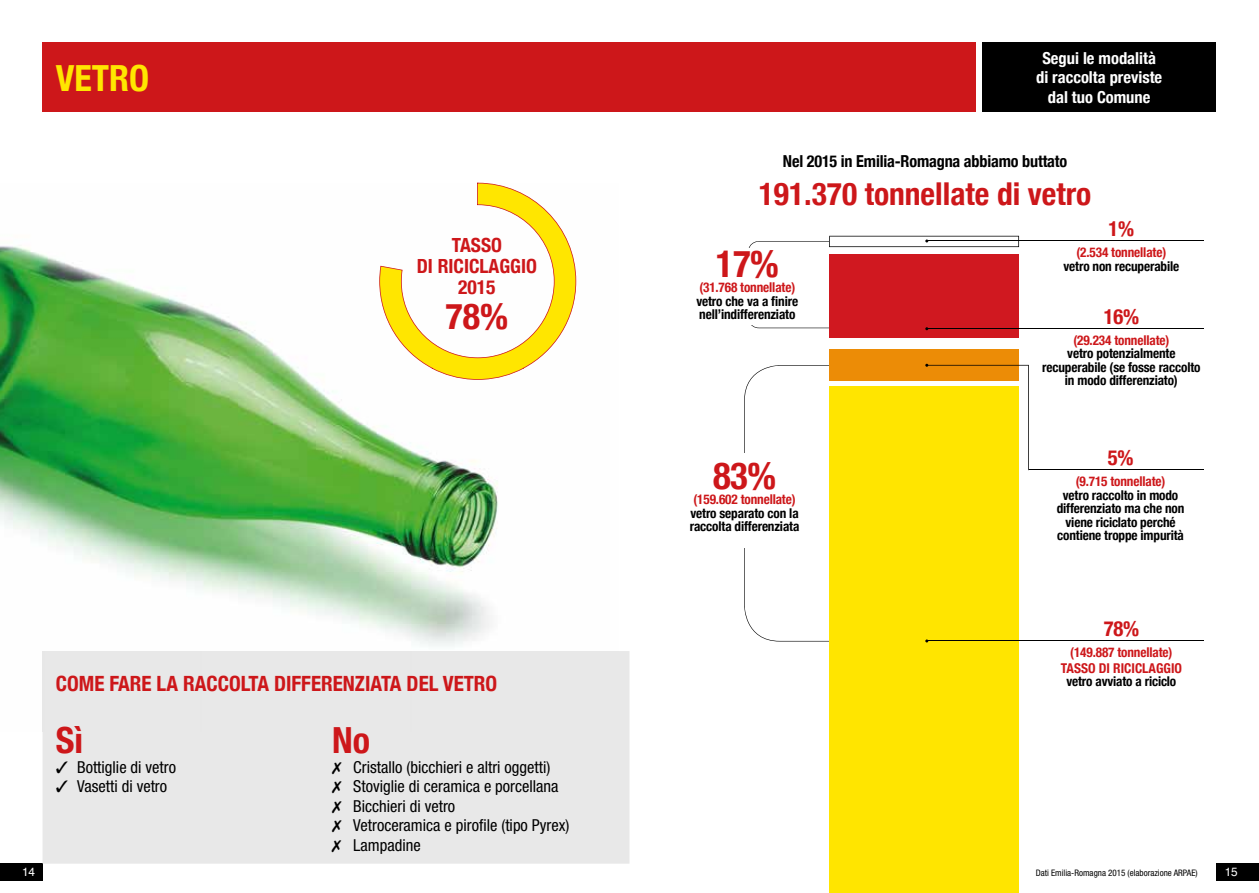
<style>
.page{position:relative;width:1259px;height:893px;background:#fff}
.page>*{position:absolute;margin:0;border:0;box-sizing:border-box;transform-origin:0 0}
.t1{font:700 condensed 37.5px "Helvetica Neue";color:#cd171a}
.t2{font:700 condensed 36px "Helvetica Neue";color:#cd171a}
.t3{font:700 condensed 36px "Helvetica Neue";color:#ffe600}
.t4{font:700 condensed 31.5px "Helvetica Neue";color:#cd171a}
.t5{font:700 condensed 21px "Helvetica Neue";color:#cd171a}
.t6{font:700 condensed 19.5px/21px "Helvetica Neue";color:#cd171a;text-align:center}
.t7{font:condensed 16.5px/19.5px "Helvetica Neue LT Std";color:#000}
.t8{font:700 condensed 16.5px/19.5px "Helvetica Neue";color:#fff;text-align:center}
.t9{font:700 condensed 16.5px "Helvetica Neue";letter-spacing:-.01em;color:#000}
.t10{font:700 condensed 13.5px/13.5px "Helvetica Neue";letter-spacing:-.01em;color:#000}
.t11{font:700 condensed 13.5px/16.2px "Helvetica Neue";letter-spacing:-.01em;color:#cd171a;text-align:center}
.t12{font:12px "Helvetica";color:#fff}
.t13{font:condensed 9px "Helvetica Neue LT Std";color:#000}
</style>
<div class="page">
<div style="left:0;top:864px;width:43px;height:17px;background:#000"></div>
<div style="left:1216px;top:864px;width:43px;height:17px;background:#000"></div>
<img style="left:0;top:246px;width:577px;height:485px">
<div style="left:829px;top:386px;width:189px;height:507px;background:#ffe500"></div>
<div style="left:829px;top:349px;width:189px;height:33px;background:#ec8c06"></div>
<div style="left:829px;top:255px;width:189px;height:94px;background:#d01820"></div>
<div style="left:826px;top:338px;width:206px;height:11px;background:#fff"></div>
<div style="left:818px;top:381px;width:205px;height:5px;background:#fff"></div>
<hr style="left:927px;top:241px;width:276px;height:1px;background:#000">
<hr style="left:927px;top:328px;width:276px;height:1px;background:#000">
<svg style="left:748px;top:236px;width:271px;height:94px"></svg>
<hr style="left:927px;top:641px;width:276px;height:1px;background:#000">
<hr style="left:1028px;top:469px;width:175px;height:1px;background:#000">
<svg style="left:925px;top:364px;width:104px;height:106px"></svg>
<svg style="left:379px;top:183px;width:197px;height:197px"></svg>
<div style="left:43px;top:651px;width:586px;height:213px;background:#e8e8e8"></div>
<div style="left:43px;top:651px;width:576px;height:80px;background:#e8e8e8"></div>
<div style="left:693px;top:248px;width:111px;height:77px;background:#fff"></div>
<div style="left:43px;top:43px;width:932px;height:69px;background:#cd171a"></div>
<div style="left:982px;top:43px;width:234px;height:69px;background:#000"></div>
<h2 class="t3" style="left:56px;top:49px;width:95px">VETRO</h2>
<h3 class="t6" style="left:417px;top:234px;width:122px">TASSO<br>DI RICICLAGGIO<br>2015</h3>
<h2 class="t2" style="left:445px;top:286px;width:64px">78%</h2>
<h3 class="t5" style="left:56px;top:666px;width:443px">COME FARE LA RACCOLTA DIFFERENZIATA DEL VETRO</h3>
<h2 class="t2" style="left:56px;top:711px;width:29px">Sì</h2>
<p class="t7" style="left:56px;top:757px;width:122px">✓ Bottiglie di vetro</p>
<p class="t7" style="left:56px;top:777px;width:113px">✓ Vasetti di vetro</p>
<h2 class="t2" style="left:332px;top:711px;width:39px">No</h2>
<p class="t7" style="left:332px;top:757px;width:239px">✗ Cristallo (bicchieri e altri oggetti)<br>✗ Stoviglie di ceramica e porcellana ✗ Bicchieri di vetro<br>✗ Vetroceramica e pirofile (tipo Pyrex) ✗ Lampadine</p>
<p class="t8" style="left:1036px;top:47px;width:128px">Segui le modalità di raccolta previste dal tuo Comune</p>
<p class="t9" style="left:783px;top:147px;width:286px">Nel 2015 in Emilia-Romagna abbiamo buttato</p>
<h3 class="t4" style="left:759px;top:167px;width:334px">191.370 tonnellate di vetro</h3>
<h1 class="t1" style="left:716px;top:233px;width:65px">17%</h1>
<p class="t11" style="left:699px;top:279px;width:97px">(31.768 tonnellate)</p>
<p class="t10" style="left:696px;top:293px;width:103px">vetro che va a finire nell’indifferenziato</p>
<h1 class="t1" style="left:713px;top:445px;width:65px">83%</h1>
<p class="t11" style="left:693px;top:490px;width:104px">(159.602 tonnellate)</p>
<p class="t10" style="left:690px;top:505px;width:111px">vetro separato con la raccolta differenziata</p>
<h3 class="t5" style="left:1108px;top:211px;width:27px">1%</h3>
<p class="t11" style="left:1076px;top:244px;width:91px">(2.534 tonnellate)</p>
<p class="t10" style="left:1063px;top:258px;width:117px">vetro non recuperabile</p>
<h3 class="t5" style="left:1103px;top:299px;width:37px">16%</h3>
<p class="t11" style="left:1073px;top:331px;width:97px">(29.234 tonnellate)</p>
<p class="t10" style="left:1042px;top:346px;width:160px;text-align:center">vetro potenzialmente recuperabile (se fosse raccolto in modo differenziato)</p>
<h3 class="t5" style="left:1107px;top:440px;width:27px">5%</h3>
<p class="t11" style="left:1075px;top:472px;width:91px">(9.715 tonnellate)</p>
<p class="t10" style="left:1056px;top:487px;width:129px;text-align:center">vetro raccolto in modo differenziato ma che non viene riciclato perché contiene troppe impurità</p>
<h3 class="t5" style="left:1103px;top:611px;width:37px">78%</h3>
<p class="t11" style="left:1060px;top:643px;width:123px">(149.887 tonnellate)<br>TASSO DI RICICLAGGIO</p>
<p class="t10" style="left:1066px;top:674px;width:111px">vetro avviato a riciclo</p>
<p class="t12" style="left:22px;top:863px;width:14px">14</p>
<p class="t12" style="left:1224px;top:863px;width:14px">15</p>
<p class="t13" style="left:1035px;top:868px;width:164px">Dati Emilia-Romagna 2015 (elaborazione ARPAE)</p>
</div>
